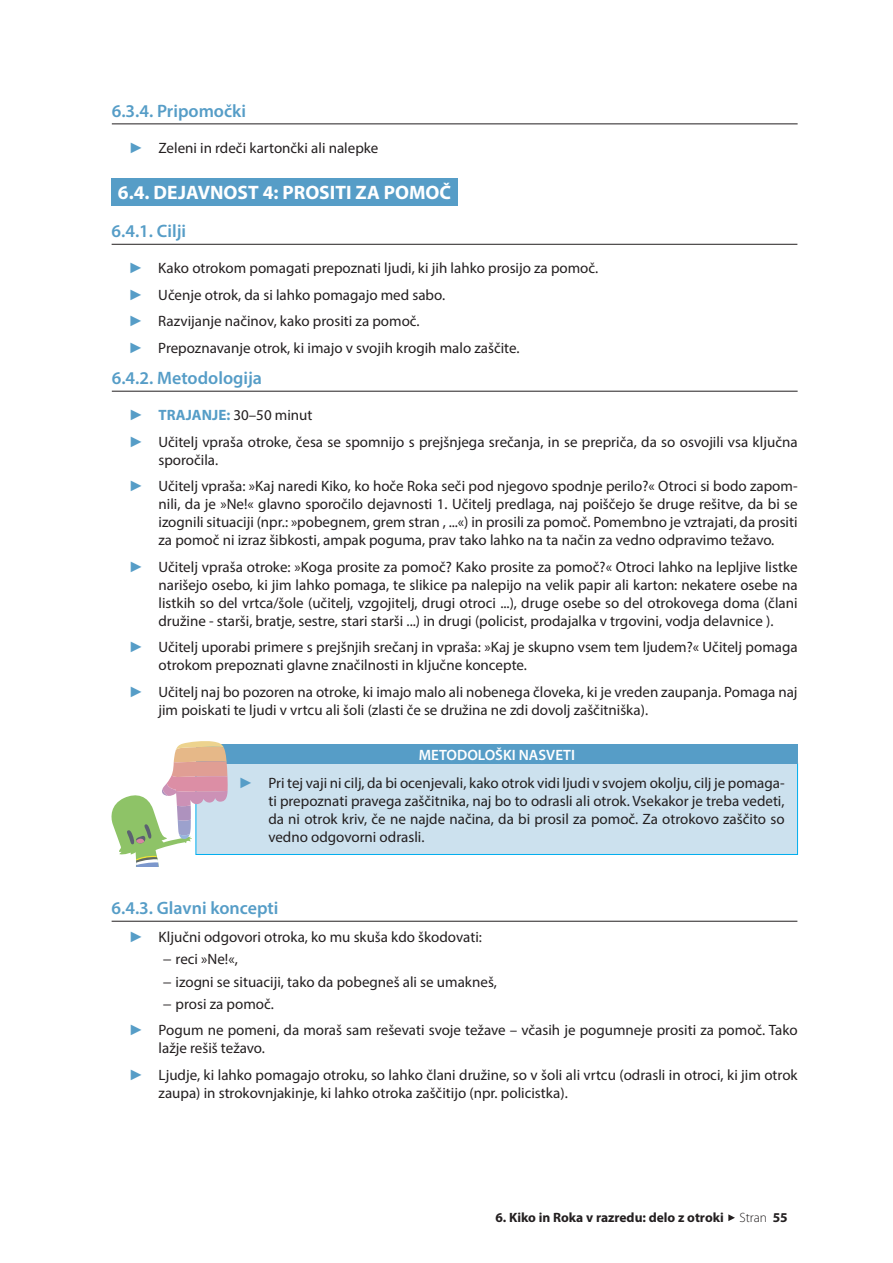
<style>
.page{position:relative;width:893px;height:1263px;background:#fff}
.page>*{position:absolute;margin:0;border:0;box-sizing:border-box;transform-origin:0 0}
.Podnaslov{font:700 19.5px "Myriad Pro";color:#fff}
.POD_pod_naslov{font:600 18px "Myriad Pro";color:#569dc7}
.t1{font:15px/18px "Myriad Pro";color:#231f20}
.Glavni_text{font:600 15px "Myriad Pro";color:#fff}
.t2{font:700 13.5px "Myriad Pro";color:#231f20}
.t3{font:300 13.5px "Myriad Pro";color:#231f20}
.s1{font-family:"Arial";color:#569dc7}
.s2{font-weight:700;color:#569dc7}
.s3{font-weight:700}
</style>
<div class="page">
<hr style="left:112px;top:123px;width:686px;height:1px;background:#231f20">
<div style="left:112px;top:178px;width:345px;height:27px;background:#569dc7"></div>
<hr style="left:112px;top:244px;width:685px;height:1px;background:#231f20">
<hr style="left:112px;top:391px;width:686px;height:1px;background:#231f20">
<div style="left:196px;top:763px;width:601px;height:91px;background:#cce1ee"></div>
<div style="left:196px;top:763px;width:602px;height:92px;border:1px solid #00aeef"></div>
<div style="left:196px;top:744px;width:602px;height:20px;background:#569dc7"></div>
<hr style="left:112px;top:921px;width:685px;height:1px;background:#231f20">
<svg style="left:728px;top:1214px;width:7px;height:7px"></svg>
<svg style="left:112px;top:741px;width:115px;height:126px"></svg>
<p class="POD_pod_naslov" style="left:112px;top:99px;width:136px">6.3.4. Pripomočki</p>
<p class="t1" style="left:129px;top:139px;width:251px"><span class="s1">►</span> Zeleni in rdeči kartončki ali nalepke</p>
<p class="Podnaslov" style="left:118px;top:180px;width:335px">6.4. DEJAVNOST 4: PROSITI ZA POMOČ</p>
<p class="POD_pod_naslov" style="left:112px;top:220px;width:76px">6.4.1. Cilji</p>
<p class="t1" style="left:129px;top:259px;width:471px"><span class="s1">►</span> Kako otrokom pomagati prepoznati ljudi, ki jih lahko prosijo za pomoč.</p>
<p class="t1" style="left:129px;top:286px;width:318px"><span class="s1">►</span> Učenje otrok, da si lahko pomagajo med sabo.</p>
<p class="t1" style="left:129px;top:312px;width:293px"><span class="s1">►</span> Razvijanje načinov, kako prositi za pomoč.</p>
<p class="t1" style="left:129px;top:339px;width:393px"><span class="s1">►</span> Prepoznavanje otrok, ki imajo v svojih krogih malo zaščite.</p>
<p class="POD_pod_naslov" style="left:112px;top:366px;width:152px">6.4.2. Metodologija</p>
<p class="t1" style="left:129px;top:406px;width:185px"><span class="s1">►</span> <span class="s2">TRAJANJE:</span> 30–50 minut</p>
<p class="t1" style="left:158px;top:433px;width:641px;text-indent:-30px"><span class="s1">►</span> Učitelj vpraša otroke, česa se spomnijo s prejšnjega srečanja, in se prepriča, da so osvojili vsa ključna sporočila.</p>
<p class="t1" style="left:158px;top:477px;width:641px;text-align:justify;text-indent:-30px"><span class="s1">►</span> Učitelj vpraša: »Kaj naredi Kiko, ko hoče Roka seči pod njegovo spodnje perilo?« Otroci si bodo zapom&shy;nili, da je »Ne!« glavno sporočilo dejavnosti 1. Učitelj predlaga, naj poiščejo še druge rešitve, da bi se izognili situaciji (npr.: »pobegnem, grem stran , ...«) in prosili za pomoč. Pomembno je vztrajati, da prositi za pomoč ni izraz šibkosti, ampak poguma, prav tako lahko na ta način za vedno odpravimo težavo.</p>
<p class="t1" style="left:158px;top:558px;width:641px;text-align:justify;text-indent:-30px"><span class="s1">►</span> Učitelj vpraša otroke: »Koga prosite za pomoč? Kako prosite za pomoč?« Otroci lahko na lepljive listke narišejo osebo, ki jim lahko pomaga, te slikice pa nalepijo na velik papir ali karton: nekatere osebe na listkih so del vrtca/šole (učitelj, vzgojitelj, drugi otroci ...), druge osebe so del otrokovega doma (člani družine - starši, bratje, sestre, stari starši ...) in drugi (policist, prodajalka v trgovini, vodja delavnice ).</p>
<p class="t1" style="left:158px;top:638px;width:641px;text-indent:-30px"><span class="s1">►</span> Učitelj uporabi primere s prejšnjih srečanj in vpraša: »Kaj je skupno vsem tem ljudem?« Učitelj pomaga otrokom prepoznati glavne značilnosti in ključne koncepte.</p>
<p class="t1" style="left:158px;top:683px;width:641px;text-indent:-30px"><span class="s1">►</span> Učitelj naj bo pozoren na otroke, ki imajo malo ali nobenega človeka, ki je vreden zaupanja. Pomaga naj jim poiskati te ljudi v vrtcu ali šoli (zlasti če se družina ne zdi dovolj zaščitniška).</p>
<p class="Glavni_text" style="left:419px;top:745px;width:158px">METODOLOŠKI NASVETI</p>
<p class="t1" style="left:268px;top:773px;width:518px;text-align:justify;text-indent:-30px"><span class="s1">►</span> Pri tej vaji ni cilj, da bi ocenjevali, kako otrok vidi ljudi v svojem okolju, cilj je pomaga&shy;ti prepoznati pravega zaščitnika, naj bo to odrasli ali otrok. Vsekakor je treba vedeti, da ni otrok kriv, če ne najde načina, da bi prosil za pomoč. Za otrokovo zaščito so vedno odgovorni odrasli.</p>
<p class="POD_pod_naslov" style="left:112px;top:896px;width:168px">6.4.3. Glavni koncepti</p>
<p class="t1" style="left:129px;top:928px;width:355px"><span class="s1">►</span> Ključni odgovori otroka, ko mu skuša kdo škodovati:</p>
<p class="t1" style="left:163px;top:950px;width:76px">− reci »Ne!«,</p>
<p class="t1" style="left:163px;top:972px;width:336px">− izogni se situaciji, tako da pobegneš ali se umakneš,</p>
<p class="t1" style="left:163px;top:995px;width:112px">− prosi za pomoč.</p>
<p class="t1" style="left:159px;top:1021px;width:641px;text-indent:-30px"><span class="s1">►</span> Pogum ne pomeni, da moraš sam reševati svoje težave – včasih je pogumneje prositi za pomoč. Tako lažje rešiš težavo.</p>
<p class="t1" style="left:159px;top:1066px;width:640px;text-indent:-30px"><span class="s1">►</span> Ljudje, ki lahko pomagajo otroku, so lahko člani družine, so v šoli ali vrtcu (odrasli in otroci, ki jim otrok zaupa) in strokovnjakinje, ki lahko otroka zaščitijo (npr. policistka).</p>
<p class="t2" style="left:495px;top:1209px;width:230px">6. Kiko in Roka v razredu: delo z otroki</p>
<p class="t3" style="left:739px;top:1209px;width:50px">Stran <span class="s3">55</span></p>
</div>
